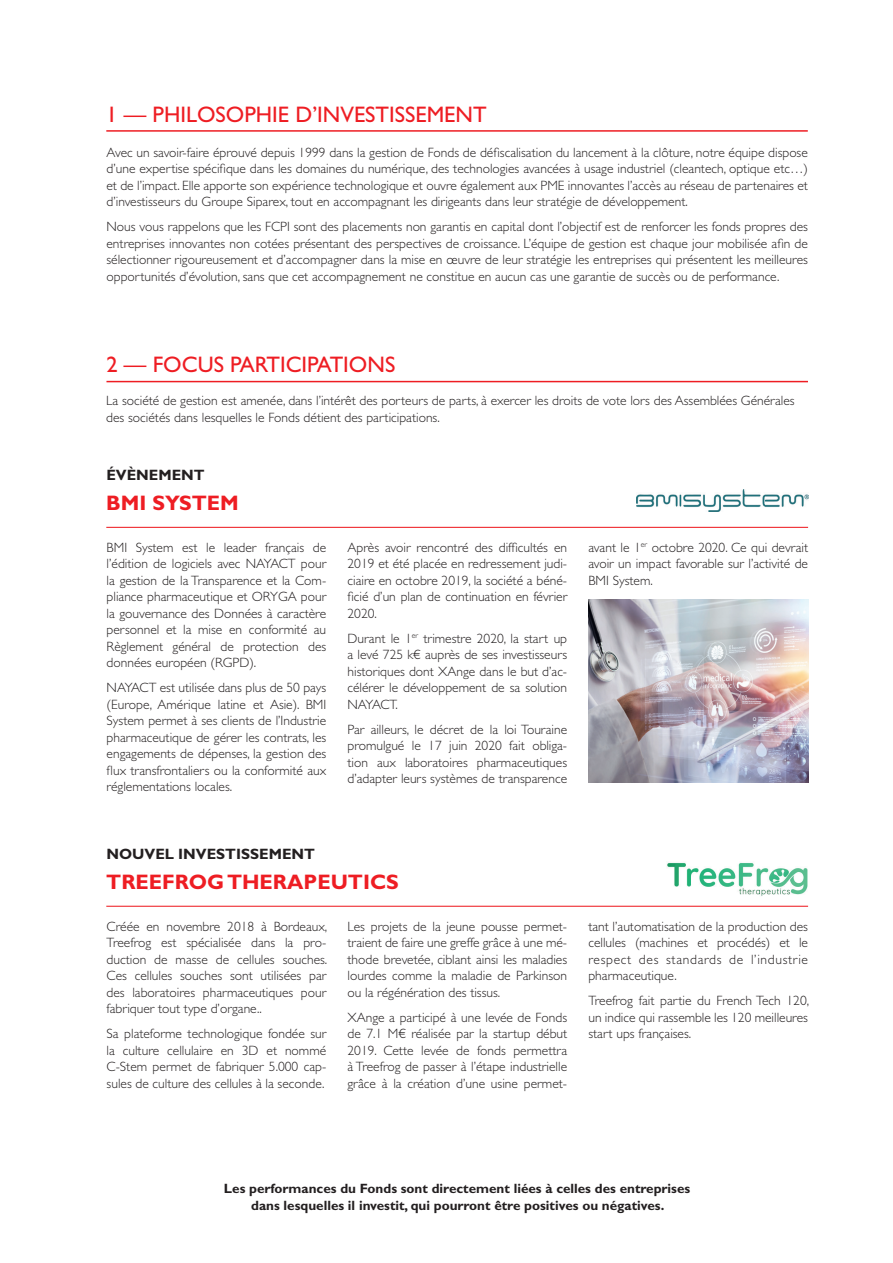
<style>
.page{position:relative;width:893px;height:1263px;background:#fff}
.page>*{position:absolute;margin:0;border:0;box-sizing:border-box;transform-origin:0 0}
.t1{font:22.5px "Gill Sans Std";color:#ee1d23}
.t2{font:700 21px "Gill Sans Std";color:#ee1d23}
.t3{font:700 15px "Gill Sans Std";color:#231f20}
.t4{font:300 13.5px/16.5px "Gill Sans Std";color:#231f20;text-align:justify}
.t5{font:700 13.5px/16.5px "Gill Sans Std";color:#231f20;text-align:center}
</style>
<div class="page">
<hr style="left:106px;top:130px;width:702px;height:2px;background:#ee1d23">
<hr style="left:106px;top:381px;width:702px;height:1px;background:#ee1d23">
<hr style="left:106px;top:527px;width:702px;height:1px;background:#ee1d23">
<hr style="left:106px;top:906px;width:702px;height:1px;background:#ee1d23">
<img style="left:588px;top:599px;width:220px;height:184px">
<img style="left:637px;top:490px;width:171px;height:21px">
<img style="left:667px;top:862px;width:141px;height:34px">
<h1 class="t1" style="left:106px;top:101px;width:382px">1 — PHILOSOPHIE D’INVESTISSEMENT</h1>
<p class="t4" style="left:107px;top:144px;width:703px">Avec un savoir-faire éprouvé depuis 1999 dans la gestion de Fonds de défiscalisation du lancement à la clôture, notre équipe dispose d’une expertise spécifique dans les domaines du numérique, des technologies avancées à usage industriel (cleantech, optique etc…) et de l’impact. Elle apporte son expérience technologique et ouvre également aux PME innovantes l’accès au réseau de partenaires et d’investisseurs du Groupe Siparex, tout en accompagnant les dirigeants dans leur stratégie de développement.</p>
<p class="t4" style="left:107px;top:219px;width:703px">Nous vous rappelons que les FCPI sont des placements non garantis en capital dont l’objectif est de renforcer les fonds propres des entreprises innovantes non cotées présentant des perspectives de croissance. L’équipe de gestion est chaque jour mobilisée afin de sélectionner rigoureusement et d’accompagner dans la mise en œuvre de leur stratégie les entreprises qui présentent les meilleures opportunités d’évolution, sans que cet accompagnement ne constitue en aucun cas une garantie de succès ou de performance.</p>
<h1 class="t1" style="left:106px;top:352px;width:290px">2 — FOCUS PARTICIPATIONS</h1>
<p class="t4" style="left:106px;top:393px;width:690px">La société de gestion est amenée, dans l’intérêt des porteurs de parts, à exercer les droits de vote lors des Assemblées Générales des sociétés dans lesquelles le Fonds détient des participations.</p>
<p class="t3" style="left:106px;top:466px;width:100px">ÉVÈNEMENT</p>
<h2 class="t2" style="left:106px;top:490px;width:134px">BMI SYSTEM</h2>
<p class="t4" style="left:107px;top:539px;width:221px">BMI System est le leader français de l’édition de logiciels avec NAYACT pour la gestion de la Transparence et la Com&shy;pliance pharmaceutique et ORYGA pour la gouvernance des Données à caractère personnel et la mise en conformité au Règlement général de protection des données européen (RGPD).</p>
<p class="t4" style="left:107px;top:680px;width:221px">NAYACT est utilisée dans plus de 50 pays (Europe, Amérique latine et Asie). BMI System permet à ses clients de l’Industrie pharmaceutique de gérer les contrats, les engagements de dépenses, la gestion des flux transfrontaliers ou la conformité aux réglementations locales.</p>
<p class="t4" style="left:347px;top:539px;width:221px">Après avoir rencontré des difficultés en 2019 et été placée en redressement judi&shy;ciaire en octobre 2019, la société a béné&shy;ficié d’un plan de continuation en février 2020.</p>
<p class="t4" style="left:347px;top:630px;width:221px">Durant le 1<sup>er</sup> trimestre 2020, la start up a levé 725 k€ auprès de ses investisseurs historiques dont XAnge dans le but d’ac&shy;célérer le développement de sa solution NAYACT.</p>
<p class="t4" style="left:347px;top:721px;width:221px">Par ailleurs, le décret de la loi Touraine promulgué le 17 juin 2020 fait obliga&shy;tion aux laboratoires pharmaceutiques d’adapter leurs systèmes de transparence</p>
<p class="t4" style="left:588px;top:539px;width:221px">avant le 1<sup>er</sup> octobre 2020. Ce qui devrait avoir un impact favorable sur l’activité de BMI System.</p>
<p class="t3" style="left:106px;top:845px;width:210px">NOUVEL INVESTISSEMENT</p>
<h2 class="t2" style="left:106px;top:869px;width:294px">TREEFROG THERAPEUTICS</h2>
<p class="t4" style="left:107px;top:918px;width:222px">Créée en novembre 2018 à Bordeaux, Treefrog est spécialisée dans la pro&shy;duction de masse de cellules souches.<br>Ces cellules souches sont utilisées par des laboratoires pharmaceutiques pour fabriquer tout type d’organe..</p>
<p class="t4" style="left:107px;top:1025px;width:221px">Sa plateforme technologique fondée sur la culture cellulaire en 3D et nommé C-Stem permet de fabriquer 5.000 cap&shy;sules de culture des cellules à la seconde.</p>
<p class="t4" style="left:347px;top:918px;width:221px">Les projets de la jeune pousse permet&shy;traient de faire une greffe grâce à une mé&shy;thode brevetée, ciblant ainsi les maladies lourdes comme la maladie de Parkinson ou la régénération des tissus.</p>
<p class="t4" style="left:347px;top:1009px;width:221px">XAnge a participé à une levée de Fonds de 7.1 M€ réalisée par la startup début 2019. Cette levée de fonds permettra à Treefrog de passer à l’étape industrielle grâce à la création d’une usine permet-</p>
<p class="t4" style="left:588px;top:918px;width:221px">tant l’automatisation de la production des cellules (machines et procédés) et le respect des standards de l’industrie pharmaceutique.</p>
<p class="t4" style="left:588px;top:992px;width:222px">Treefrog fait partie du French Tech 120, un indice qui rassemble les 120 meilleures start ups françaises.</p>
<p class="t5" style="left:224px;top:1180px;width:468px">Les performances du Fonds sont directement liées à celles des entreprises dans lesquelles il investit, qui pourront être positives ou négatives.</p>
</div>
